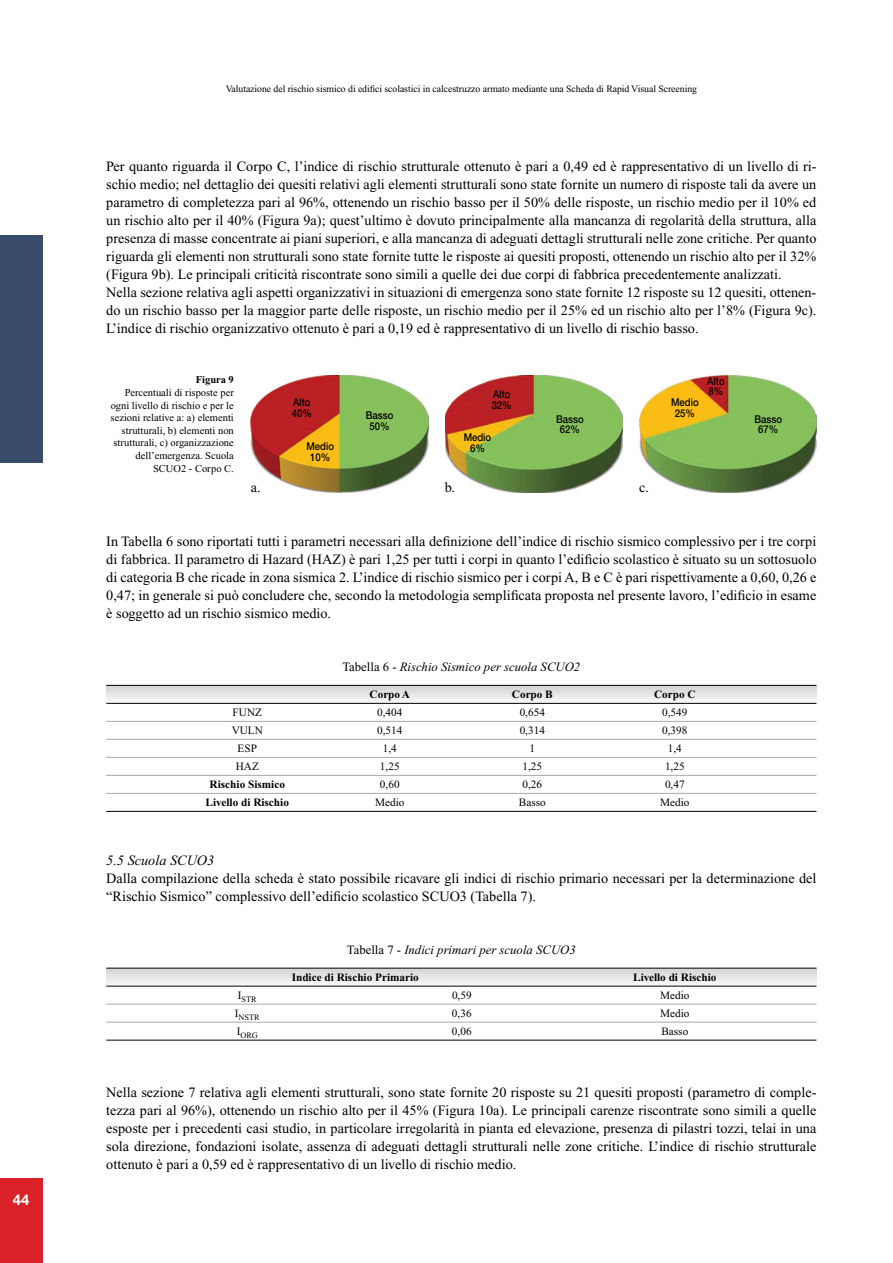
<style>
.page{position:relative;width:893px;height:1263px;background:#fff}
.page>*{position:absolute;margin:0;border:0;box-sizing:border-box;transform-origin:0 0}
.t1{font:700 15px "Helvetica Neue";color:#fff}
.t2{font:14.25px/18px "Times New Roman";color:#000}
.t3{font:italic 14.25px "Times New Roman";color:#000}
.t4{font:italic 12.75px "Times New Roman";color:#000}
.t5{font:11.25px "Times New Roman";color:#000}
.t6{font:700 11.25px "Times New Roman";color:#000}
.t7{font:500 10.8px/10.8px "Helvetica Neue";color:#000;text-align:center;scale:.89 1}
.t8{font:10.5px/12.6px "Times New Roman";color:#000;text-align:right}
.t9{font:700 10.5px "Times New Roman";color:#000}
.t10{font:9.75px "Times New Roman";letter-spacing:-.005em;color:#000}
.t11{font:8.25px "Times New Roman";color:#000}
.s1{font-style:normal}
</style>
<div class="page">
<div style="left:0;top:1178px;width:43px;height:85px;background:#da2128"></div>
<div style="left:0;top:236px;width:43px;height:227px;background:#394b6a"></div>
<svg style="left:106px;top:969px;width:710px;height:17px"></svg>
<svg style="left:106px;top:686px;width:710px;height:17px"></svg>
<img style="left:251px;top:375px;width:177px;height:117px">
<img style="left:445px;top:376px;width:177px;height:116px">
<img style="left:639px;top:376px;width:177px;height:116px">
<hr style="left:106px;top:685px;width:710px;height:1px;background:#000">
<hr style="left:106px;top:703px;width:710px;height:1px;background:#000">
<hr style="left:106px;top:721px;width:710px;height:1px;background:#a7a9ac">
<hr style="left:106px;top:739px;width:710px;height:1px;background:#a7a9ac">
<hr style="left:106px;top:757px;width:710px;height:1px;background:#a7a9ac">
<hr style="left:106px;top:775px;width:710px;height:1px;background:#a7a9ac">
<hr style="left:106px;top:793px;width:710px;height:1px;background:#a7a9ac">
<hr style="left:106px;top:811px;width:710px;height:1px;background:#000">
<hr style="left:106px;top:968px;width:710px;height:1px;background:#000">
<hr style="left:106px;top:986px;width:710px;height:1px;background:#000">
<hr style="left:106px;top:1004px;width:710px;height:1px;background:#a7a9ac">
<hr style="left:106px;top:1022px;width:710px;height:1px;background:#a7a9ac">
<hr style="left:106px;top:1040px;width:710px;height:1px;background:#000">
<p class="t1" style="left:13px;top:1190px;width:18px">44</p>
<p class="t10" style="left:226px;top:84px;width:473px">Valutazione del rischio sismico di edifici scolastici in calcestruzzo armato mediante una Scheda di Rapid Visual Screening</p>
<p class="t2" style="left:106px;top:157px;width:712px">Per quanto riguarda il Corpo C, l’indice di rischio strutturale ottenuto è pari a 0,49 ed è rappresentativo di un livello di ri&shy;schio medio; nel dettaglio dei quesiti relativi agli elementi strutturali sono state fornite un numero di risposte tali da avere un parametro di completezza pari al 96%, ottenendo un rischio basso per il 50% delle risposte, un rischio medio per il 10% ed un rischio alto per il 40% (Figura 9a); quest’ultimo è dovuto principalmente alla mancanza di regolarità della struttura, alla presenza di masse concentrate ai piani superiori, e alla mancanza di adeguati dettagli strutturali nelle zone critiche. Per quanto riguarda gli elementi non strutturali sono state fornite tutte le risposte ai quesiti proposti, ottenendo un rischio alto per il 32% (Figura 9b). Le principali criticità riscontrate sono simili a quelle dei due corpi di fabbrica precedentemente analizzati.<br>Nella sezione relativa agli aspetti organizzativi in situazioni di emergenza sono state fornite 12 risposte su 12 quesiti, ottenen&shy;do un rischio basso per la maggior parte delle risposte, un rischio medio per il 25% ed un rischio alto per l’8% (Figura 9c).<br>L’indice di rischio organizzativo ottenuto è pari a 0,19 ed è rappresentativo di un livello di rischio basso.</p>
<p class="t9" style="left:196px;top:374px;width:40px">Figura 9</p>
<p class="t8" style="left:111px;top:386px;width:125px">Percentuali di risposte per ogni livello di rischio e per le sezioni relative a: a) elementi strutturali, b) elementi non strutturali, c) organizzazione dell’emergenza. Scuola<br>SCUO2 - Corpo C.</p>
<p class="t7" style="left:292px;top:397px;width:24px;text-align:left">Alto<br>40%</p>
<p class="t7" style="left:306px;top:441px;width:33px">Medio<br>10%</p>
<p class="t7" style="left:366px;top:410px;width:33px">Basso<br>50%</p>
<p class="t7" style="left:492px;top:389px;width:24px;text-align:left">Alto<br>32%</p>
<p class="t7" style="left:464px;top:432px;width:33px">Medio<br>6%</p>
<p class="t7" style="left:556px;top:413px;width:33px">Basso<br>62%</p>
<p class="t2" style="left:251px;top:478px;width:11px">a.</p>
<p class="t2" style="left:445px;top:478px;width:12px">b.</p>
<p class="t2" style="left:639px;top:478px;width:11px">c.</p>
<p class="t7" style="left:671px;top:397px;width:33px">Medio<br>25%</p>
<p class="t7" style="left:707px;top:375px;width:21px;text-align:left">Alto<br>8%</p>
<p class="t7" style="left:754px;top:413px;width:33px">Basso<br>67%</p>
<p class="t2" style="left:106px;top:532px;width:712px;text-align:justify">In Tabella 6 sono riportati tutti i parametri necessari alla definizione dell’indice di rischio sismico complessivo per i tre corpi di fabbrica. Il parametro di Hazard (HAZ) è pari 1,25 per tutti i corpi in quanto l’edificio scolastico è situato su un sottosuolo di categoria B che ricade in zona sismica 2. L’indice di rischio sismico per i corpi A, B e C è pari rispettivamente a 0,60, 0,26 e 0,47; in generale si può concludere che, secondo la metodologia semplificata proposta nel presente lavoro, l’edificio in esame è soggetto ad un rischio sismico medio.</p>
<p class="t4" style="left:342px;top:660px;width:239px"><span class="s1">Tabella 6 -</span> Rischio Sismico per scuola SCUO2</p>
<p class="t6" style="left:370px;top:688px;width:42px">Corpo A</p>
<p class="t6" style="left:512px;top:688px;width:42px">Corpo B</p>
<p class="t6" style="left:654px;top:688px;width:43px">Corpo C</p>
<p class="t5" style="left:233px;top:706px;width:31px">FUNZ</p>
<p class="t5" style="left:377px;top:706px;width:27px">0,404</p>
<p class="t5" style="left:520px;top:706px;width:27px">0,654</p>
<p class="t5" style="left:662px;top:706px;width:27px">0,549</p>
<p class="t5" style="left:232px;top:724px;width:33px">VULN</p>
<p class="t5" style="left:377px;top:724px;width:27px">0,514</p>
<p class="t5" style="left:520px;top:724px;width:27px">0,314</p>
<p class="t5" style="left:662px;top:724px;width:27px">0,398</p>
<p class="t5" style="left:238px;top:742px;width:21px">ESP</p>
<p class="t5" style="left:383px;top:742px;width:16px">1,4</p>
<p class="t5" style="left:529px;top:742px;width:7px">1</p>
<p class="t5" style="left:668px;top:742px;width:16px">1,4</p>
<p class="t5" style="left:236px;top:760px;width:25px">HAZ</p>
<p class="t5" style="left:380px;top:760px;width:21px">1,25</p>
<p class="t5" style="left:522px;top:760px;width:21px">1,25</p>
<p class="t5" style="left:665px;top:760px;width:21px">1,25</p>
<p class="t6" style="left:210px;top:778px;width:77px">Rischio Sismico</p>
<p class="t5" style="left:380px;top:778px;width:21px">0,60</p>
<p class="t5" style="left:522px;top:778px;width:21px">0,26</p>
<p class="t5" style="left:665px;top:778px;width:21px">0,47</p>
<p class="t6" style="left:206px;top:796px;width:85px">Livello di Rischio</p>
<p class="t5" style="left:375px;top:796px;width:31px">Medio</p>
<p class="t5" style="left:519px;top:796px;width:28px">Basso</p>
<p class="t5" style="left:660px;top:796px;width:31px">Medio</p>
<p class="t3" style="left:106px;top:853px;width:110px">5.5 Scuola SCUO3</p>
<p class="t2" style="left:106px;top:869px;width:712px">Dalla compilazione della scheda è stato possibile ricavare gli indici di rischio primario necessari per la determinazione del “Rischio Sismico” complessivo dell’edificio scolastico SCUO3 (Tabella 7).</p>
<p class="t4" style="left:347px;top:942px;width:230px"><span class="s1">Tabella 7 -</span> Indici primari per scuola SCUO3</p>
<p class="t6" style="left:292px;top:971px;width:129px">Indice di Rischio Primario</p>
<p class="t6" style="left:633px;top:971px;width:85px">Livello di Rischio</p>
<p class="t11" style="left:238px;top:994px;width:20px"><sup>I</sup>STR</p>
<p class="t5" style="left:452px;top:989px;width:21px">0,59</p>
<p class="t5" style="left:660px;top:989px;width:31px">Medio</p>
<p class="t11" style="left:235px;top:1012px;width:26px"><sup>I</sup>NSTR</p>
<p class="t5" style="left:452px;top:1007px;width:21px">0,36</p>
<p class="t5" style="left:660px;top:1007px;width:31px">Medio</p>
<p class="t11" style="left:237px;top:1030px;width:23px"><sup>I</sup>ORG</p>
<p class="t5" style="left:452px;top:1025px;width:21px">0,06</p>
<p class="t5" style="left:661px;top:1025px;width:28px">Basso</p>
<p class="t2" style="left:106px;top:1084px;width:712px;text-align:justify">Nella sezione 7 relativa agli elementi strutturali, sono state fornite 20 risposte su 21 quesiti proposti (parametro di comple&shy;tezza pari al 96%), ottenendo un rischio alto per il 45% (Figura 10a). Le principali carenze riscontrate sono simili a quelle esposte per i precedenti casi studio, in particolare irregolarità in pianta ed elevazione, presenza di pilastri tozzi, telai in una sola direzione, fondazioni isolate, assenza di adeguati dettagli strutturali nelle zone critiche. L’indice di rischio strutturale ottenuto è pari a 0,59 ed è rappresentativo di un livello di rischio medio.</p>
</div>
